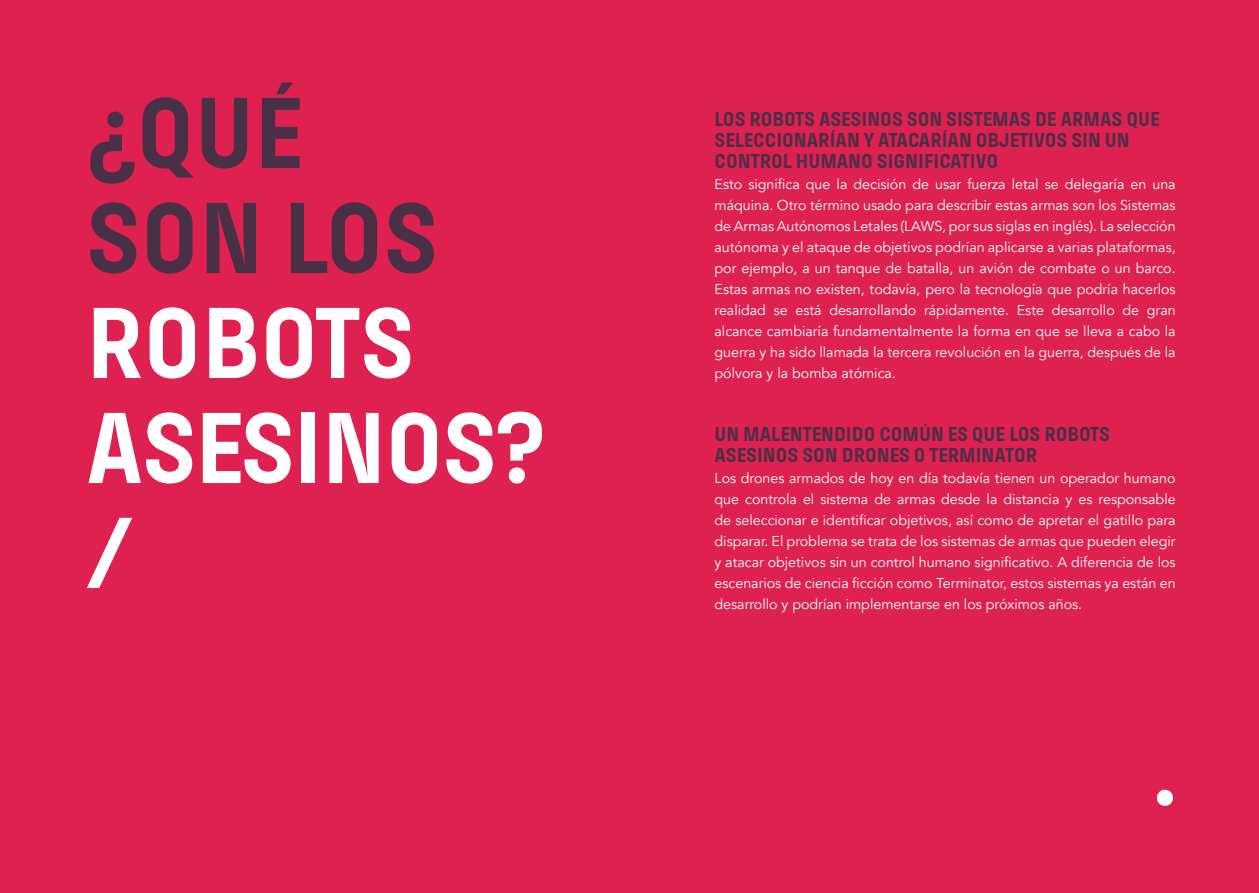
<style>
.page{position:relative;width:1259px;height:893px;background:#de2150}
.page>*{position:absolute;margin:0;border:0;box-sizing:border-box;transform-origin:0 0}
.t1{font:700 105px/105px "Pilcrow";letter-spacing:-.01em;color:#fff}
.t2{font:700 105px/105px "Pilcrow";color:#493046}
.t3{font:700 21px/21px "Pilcrow";color:#493046}
.t4{font:14.25px/21px "Avenir";color:#fff;text-align:justify}
</style>
<div class="page">
<h1 class="t2" style="left:86px;top:83px;width:353px">¿QUÉ<br>SON LOS</h1>
<h1 class="t1" style="left:86px;top:293px;width:461px">ROBOTS<br>ASESINOS? /</h1>
<h2 class="t3" style="left:714px;top:109px;width:447px">LOS ROBOTS ASESINOS SON SISTEMAS DE ARMAS QUE<br>SELECCIONARÍAN Y ATACARÍAN OBJETIVOS SIN UN<br>CONTROL HUMANO SIGNIFICATIVO</h2>
<p class="t4" style="left:714px;top:174px;width:462px">Esto significa que la decisión de usar fuerza letal se delegaría en una máquina. Otro término usado para describir estas armas son los Sistemas de Armas Autónomos Letales (LAWS, por sus siglas en inglés). La selección autónoma y el ataque de objetivos podrían aplicarse a varias plataformas, por ejemplo, a un tanque de batalla, un avión de combate o un barco.<br>Estas armas no existen, todavía, pero la tecnología que podría hacerlos realidad se está desarrollando rápidamente. Este desarrollo de gran alcance cambiaría fundamentalmente la forma en que se lleva a cabo la guerra y ha sido llamada la tercera revolución en la guerra, después de la pólvora y la bomba atómica.</p>
<h2 class="t3" style="left:714px;top:424px;width:397px">UN MALENTENDIDO COMÚN ES QUE LOS ROBOTS<br>ASESINOS SON DRONES O TERMINATOR</h2>
<p class="t4" style="left:714px;top:468px;width:462px">Los drones armados de hoy en día todavía tienen un operador humano que controla el sistema de armas desde la distancia y es responsable de seleccionar e identificar objetivos, así como de apretar el gatillo para disparar. El problema se trata de los sistemas de armas que pueden elegir y atacar objetivos sin un control humano significativo. A diferencia de los escenarios de ciencia ficción como Terminator, estos sistemas ya están en desarrollo y podrían implementarse en los próximos años.</p>
<h1 class="t1" style="left:1153px;top:721px;width:25px">.</h1>
</div>
